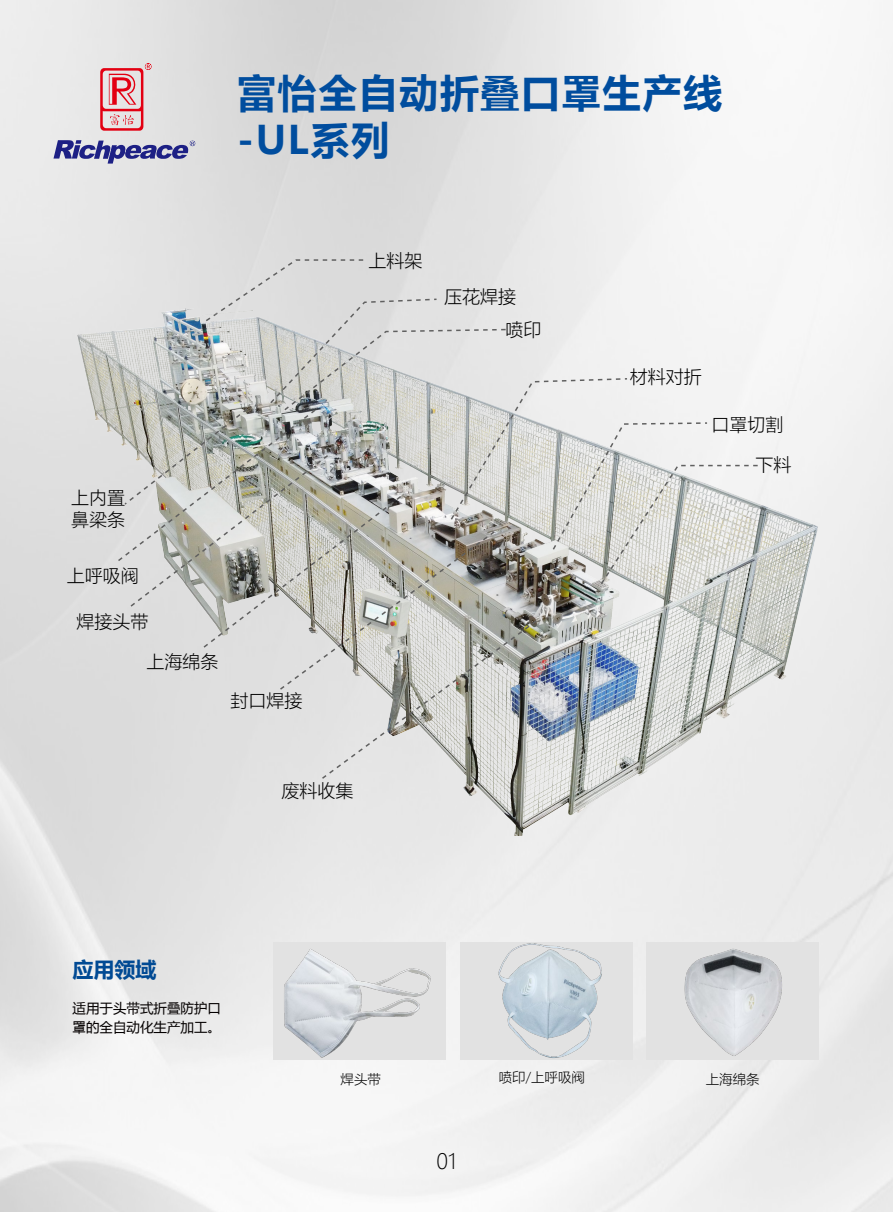
<style>
.page{position:relative;width:893px;height:1212px;background:#fff}
.page>*{position:absolute;margin:0;border:0;box-sizing:border-box;transform-origin:0 0}
.t1{font:700 39px/46.5px "Microsoft Ya Hei";letter-spacing:.04em;color:#004d9e}
.t2{font:700 21px "Microsoft Ya Hei";color:#014a94}
.t3{font:300 21px "Microsoft Ya Hei";color:#000}
.t4{font:300 18px/32.7px "Microsoft Ya Hei";color:#000}
.t5{font:13.5px/19.5px "Microsoft Ya Hei";color:#040000}
.t6{font:300 13.5px "Microsoft Ya Hei";color:#000}
</style>
<div class="page">
<svg style="left:53px;top:140px;width:142px;height:24px"></svg>
<svg style="left:100px;top:63px;width:52px;height:68px"></svg>
<div style="left:273px;top:942px;width:172px;height:118px;background:#e2e2e2"></div>
<div style="left:460px;top:942px;width:172px;height:118px;background:#e2e2e2"></div>
<div style="left:647px;top:942px;width:172px;height:118px;background:#e2e2e2"></div>
<img style="left:0;top:276px;width:893px;height:560px">
<svg style="left:116px;top:259px;width:646px;height:521px"></svg>
<img style="left:273px;top:941px;width:167px;height:122px">
<img style="left:684px;top:948px;width:98px;height:108px">
<img style="left:489px;top:934px;width:120px;height:134px">
<h1 class="t1" style="left:237px;top:68px;width:487px">富怡全自动折叠口罩生产线-UL系列</h1>
<p class="t4" style="left:369px;top:244px;width:55px">上料架</p>
<p class="t4" style="left:505px;top:280px;width:37px;text-indent:-61px">压花焊接<br>喷印</p>
<p class="t4" style="left:71px;top:486px;width:55px;line-height:21.6px">上内置鼻梁条</p>
<p class="t4" style="left:67px;top:558px;width:73px">上呼吸阀</p>
<p class="t4" style="left:146px;top:601px;width:73px;line-height:39.5px;text-indent:-70px">焊接头带<br>上海绵条</p>
<p class="t4" style="left:230px;top:684px;width:73px">封口焊接</p>
<p class="t4" style="left:281px;top:773px;width:73px">废料收集</p>
<p class="t4" style="left:630px;top:360px;width:73px">材料对折</p>
<p class="t4" style="left:711px;top:407px;width:73px">口罩切割</p>
<p class="t4" style="left:756px;top:448px;width:38px">下料</p>
<p class="t2" style="left:73px;top:955px;width:85px">应用领域</p>
<p class="t5" style="left:73px;top:997px;width:150px">适用于头带式折叠防护口罩的全自动化生产加工。</p>
<p class="t6" style="left:341px;top:1070px;width:42px">焊头带</p>
<p class="t6" style="left:499px;top:1068px;width:88px">喷印/上呼吸阀</p>
<p class="t6" style="left:706px;top:1070px;width:55px">上海绵条</p>
<p class="t3" style="left:437px;top:1147px;width:21px">01</p>
</div>
